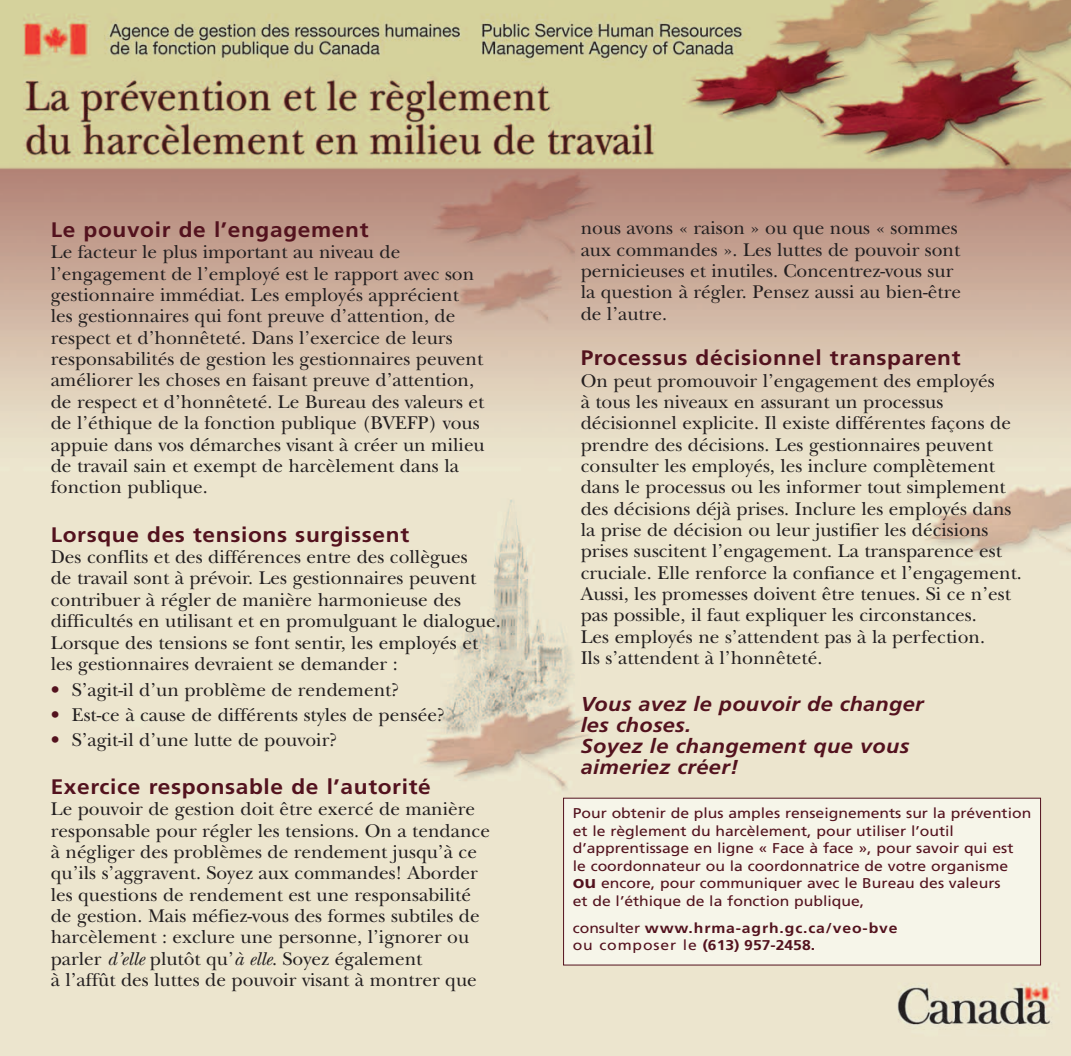
<style>
.page{position:relative;width:1071px;height:1056px;background:#fff}
.page>*{position:absolute;margin:0;border:0;box-sizing:border-box;transform-origin:0 0}
.t1{font:700 21px "Frutiger";letter-spacing:.03em;color:#53121e;scale:1.08 1}
.t2{font:italic 700 20.12px/21px "Frutiger";letter-spacing:.015em;color:#53121e;scale:1.08 1}
.t3{font:19.25px/21.3px "New Baskerville";color:#231f20}
.t4{font:14.17px/17.5px "Frutiger";color:#53121e;scale:1.11 1}
.t5{font:700 14.17px/17.5px "Frutiger";letter-spacing:.055em;color:#53121e;scale:1.11 1}
.s1{color:#53121e}
.s2{font-style:italic}
.s3{font-weight:700;font-size:17.32px}
.s4{font-weight:400}
</style>
<div class="page">
<img style="left:0;top:0;width:1071px;height:1056px">
<div style="left:564px;top:798px;width:477px;height:167px;background:#f6f5e9"></div>
<p class="t1" style="left:51px;top:221px;width:296px">Le pouvoir de l’engagement</p>
<p class="t3" style="left:51px;top:243px;width:436px">Le facteur le plus important au niveau de l’engagement de l’employé est le rapport avec son gestionnaire immédiat. Les employés apprécient les gestionnaires qui font preuve d’attention, de respect et d’honnêteté. Dans l’exercice de leurs responsabilités de gestion les gestionnaires peuvent améliorer les choses en faisant preuve d’attention, de respect et d’honnêteté. Le Bureau des valeurs et de l’éthique de la fonction publique (BVEFP) vous appuie dans vos démarches visant à créer un milieu de travail sain et exempt de harcèlement dans la fonction publique.</p>
<p class="t1" style="left:51px;top:526px;width:333px">Lorsque des tensions surgissent</p>
<p class="t3" style="left:51px;top:548px;width:452px">Des conflits et des différences entre des collègues<br>de travail sont à prévoir. Les gestionnaires peuvent contribuer à régler de manière harmonieuse des difficultés en utilisant et en promulguant le dialogue.<br>Lorsque des tensions se font sentir, les employés et les gestionnaires devraient se demander :</p>
<p class="t3" style="left:51px;top:682px;width:350px"><span class="s1">•</span> S’agit-il d’un problème de rendement?</p>
<p class="t3" style="left:51px;top:706px;width:396px"><span class="s1">•</span> Est-ce à cause de différents styles de pensée?</p>
<p class="t3" style="left:51px;top:731px;width:288px"><span class="s1">•</span> S’agit-il d’une lutte de pouvoir?</p>
<p class="t1" style="left:51px;top:778px;width:353px">Exercice responsable de l’autorité</p>
<p class="t3" style="left:51px;top:800px;width:441px">Le pouvoir de gestion doit être exercé de manière responsable pour régler les tensions. On a tendance à négliger des problèmes de rendement jusqu’à ce qu’ils s’aggravent. Soyez aux commandes! Aborder les questions de rendement est une responsabilité de gestion. Mais méfiez-vous des formes subtiles de harcèlement : exclure une personne, l’ignorer ou parler <span class="s2">d’elle</span> plutôt qu’<span class="s2">à elle</span>. Soyez également<br>à l’affût des luttes de pouvoir visant à montrer que</p>
<p class="t3" style="left:581px;top:220px;width:382px">nous avons « raison » ou que nous « sommes aux commandes ». Les luttes de pouvoir sont pernicieuses et inutiles. Concentrez-vous sur la question à régler. Pensez aussi au bien-être de l’autre.</p>
<p class="t1" style="left:581px;top:349px;width:353px">Processus décisionnel transparent</p>
<p class="t3" style="left:581px;top:372px;width:443px">On peut promouvoir l’engagement des employés<br>à tous les niveaux en assurant un processus décisionnel explicite. Il existe différentes façons de prendre des décisions. Les gestionnaires peuvent consulter les employés, les inclure complètement dans le processus ou les informer tout simplement des décisions déjà prises. Inclure les employés dans la prise de décision ou leur justifier les décisions prises suscitent l’engagement. La transparence est cruciale. Elle renforce la confiance et l’engagement.<br>Aussi, les promesses doivent être tenues. Si ce n’est pas possible, il faut expliquer les circonstances.<br>Les employés ne s’attendent pas à la perfection.<br>Ils s’attendent à l’honnêteté.</p>
<p class="t2" style="left:581px;top:695px;width:319px">Vous avez le pouvoir de changer les choses.<br>Soyez le changement que vous aimeriez créer!</p>
<p class="t4" style="left:573px;top:805px;width:415px">Pour obtenir de plus amples renseignements sur la prévention et le règlement du harcèlement, pour utiliser l’outil d’apprentissage en ligne « Face à face », pour savoir qui est<br>le coordonnateur ou la coordonnatrice de votre organisme <span class="s3">ou</span> encore, pour communiquer avec le Bureau des valeurs<br>et de l’éthique de la fonction publique,</p>
<p class="t5" style="left:573px;top:920px;width:294px"><span class="s4">consulter</span> www.hrma-agrh.gc.ca/veo-bve <span class="s4">ou composer le</span> (613) 957-2458.</p>
</div>
